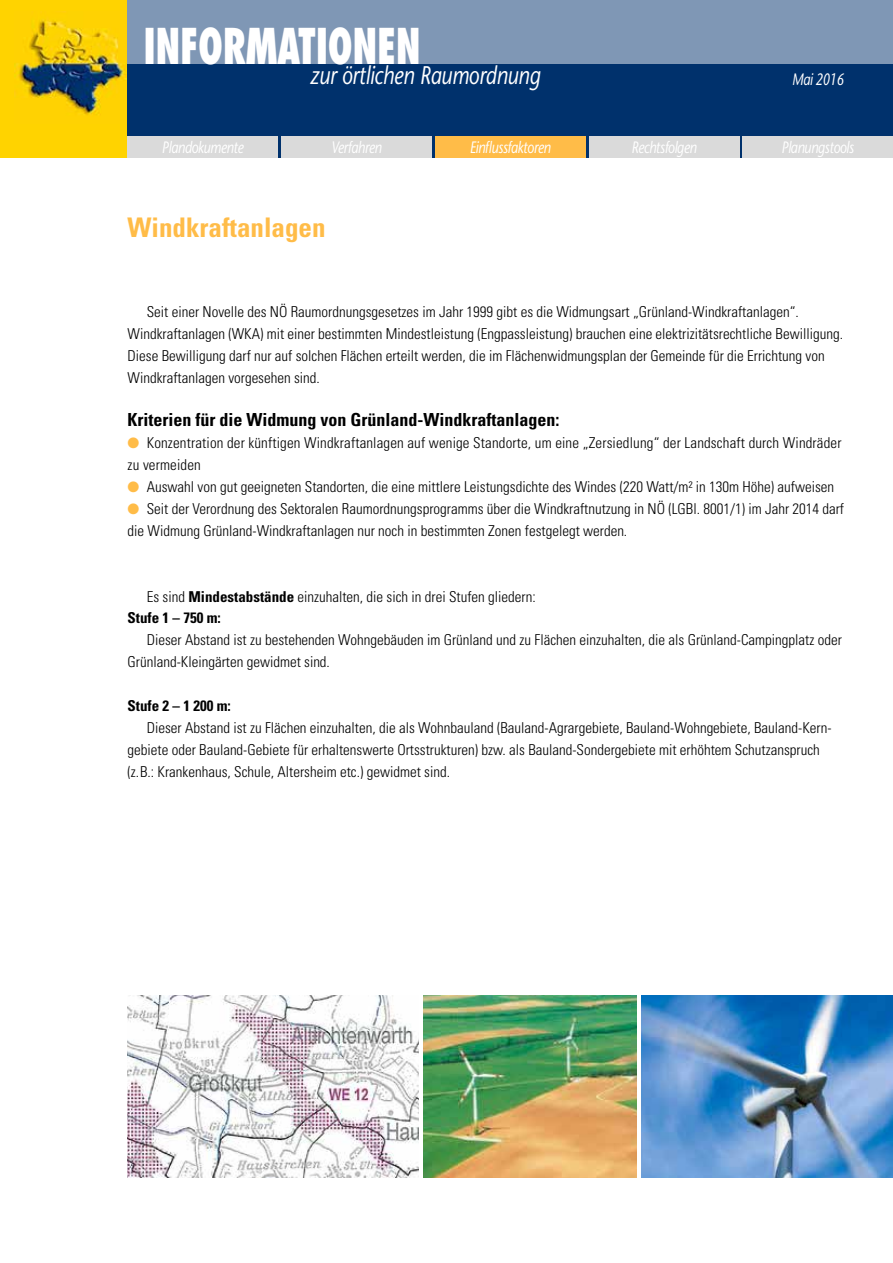
<style>
.page{position:relative;width:893px;height:1263px;background:#fff}
.page>*{position:absolute;margin:0;border:0;box-sizing:border-box;transform-origin:0 0}
.t1{font:800 condensed 48px "Futura";letter-spacing:-.01em;color:#fff;scale:.8 1}
.t2{font:700 condensed 27px "Univers LT";color:#ffbc48}
.t3{font:italic 25.5px "Stone Sans";letter-spacing:-.01em;color:#fff;scale:.8 1}
.t4{font:700 condensed 18px "Univers LT";color:#000}
.t5{font:italic 16.5px "Stone Sans";letter-spacing:-.03em;color:#fff;scale:.8 1}
.t6{font:300 condensed 15px/21.9px "Univers LT";color:#000}
.t7{font:700 condensed 15px "Univers LT";color:#000}
.s1{color:#ffbc48}
.s2{font-weight:700}
</style>
<div class="page">
<div style="left:0;top:0;width:128px;height:157px;background:#ffd300"></div>
<img style="left:14px;top:11px;width:114px;height:113px">
<div style="left:128px;top:0;width:765px;height:157px;background:#00316c"></div>
<div style="left:128px;top:0;width:765px;height:64px;background:#7f97b5"></div>
<div style="left:128px;top:136px;width:150px;height:21px;background:#dadada"></div>
<div style="left:281px;top:136px;width:151px;height:21px;background:#dadada"></div>
<div style="left:435px;top:136px;width:150px;height:21px;background:#ffbc48"></div>
<div style="left:589px;top:136px;width:150px;height:21px;background:#dadada"></div>
<div style="left:743px;top:136px;width:150px;height:21px;background:#dadada"></div>
<img style="left:128px;top:995px;width:290px;height:183px">
<img style="left:423px;top:995px;width:213px;height:183px">
<img style="left:641px;top:995px;width:252px;height:183px">
<h1 class="t1" style="left:144px;top:16px;width:348px">INFORMATIONEN</h1>
<h3 class="t3" style="left:309px;top:60px;width:290px">zur örtlichen Raumordnung</h3>
<p class="t5" style="left:792px;top:69px;width:66px">Mai 2016</p>
<p class="t5" style="left:162px;top:137px;width:103px">Plandokumente</p>
<p class="t5" style="left:331px;top:137px;width:65px">Verfahren</p>
<p class="t5" style="left:470px;top:137px;width:103px">Einflussfaktoren</p>
<p class="t5" style="left:631px;top:137px;width:83px">Rechtsfolgen</p>
<p class="t5" style="left:782px;top:137px;width:92px">Planungstools</p>
<h2 class="t2" style="left:128px;top:211px;width:200px">Windkraftanlagen</h2>
<p class="t6" style="left:128px;top:301px;width:717px;text-indent:19px">Seit einer Novelle des NÖ Raumordnungsgesetzes im Jahr 1999 gibt es die Widmungsart „Grünland-Windkraftanlagen“.<br>Windkraftanlagen (WKA) mit einer bestimmten Mindestleistung (Engpassleistung) brauchen eine elektrizitätsrechtliche Bewilligung.<br>Diese Bewilligung darf nur auf solchen Flächen erteilt werden, die im Flächenwidmungsplan der Gemeinde für die Errichtung von Windkraftanlagen vorgesehen sind.</p>
<p class="t4" style="left:128px;top:409px;width:433px">Kriterien für die Widmung von Grünland-Windkraftanlagen:</p>
<p class="t6" style="left:128px;top:432px;width:715px"><span class="s1">●</span> Konzentration der künftigen Windkraftanlagen auf wenige Standorte, um eine „Zersiedlung“ der Landschaft durch Windräder zu vermeiden</p>
<p class="t6" style="left:128px;top:476px;width:708px"><span class="s1">●</span> Auswahl von gut geeigneten Standorten, die eine mittlere Leistungsdichte des Windes (220 Watt/m² in 130m Höhe) aufweisen</p>
<p class="t6" style="left:128px;top:498px;width:718px"><span class="s1">●</span> Seit der Verordnung des Sektoralen Raumordnungsprogramms über die Windkraftnutzung in NÖ (LGBl. 8001/1) im Jahr 2014 darf die Widmung Grünland-Windkraftanlagen nur noch in bestimmten Zonen festgelegt werden.</p>
<p class="t6" style="left:128px;top:585px;width:410px;text-indent:19px">Es sind <span class="s2">Mindestabstände</span> einzuhalten, die sich in drei Stufen gliedern:<br><span class="s2">Stufe 1 – 750 m:</span></p>
<p class="t6" style="left:128px;top:629px;width:716px;text-indent:19px">Dieser Abstand ist zu bestehenden Wohngebäuden im Grünland und zu Flächen einzuhalten, die als Grünland-Campingplatz oder<br>Grünland-Kleingärten gewidmet sind.</p>
<p class="t7" style="left:128px;top:696px;width:105px">Stufe 2 – 1 200 m:</p>
<p class="t6" style="left:128px;top:717px;width:705px;text-indent:19px">Dieser Abstand ist zu Flächen einzuhalten, die als Wohnbauland (Bauland-Agrargebiete, Bauland-Wohngebiete, Bauland-Kern&shy;gebiete oder Bauland-Gebiete für erhaltenswerte Ortsstrukturen) bzw. als Bauland-Sondergebiete mit erhöhtem Schutzanspruch (z.B.: Krankenhaus, Schule, Altersheim etc.) gewidmet sind.</p>
</div>
